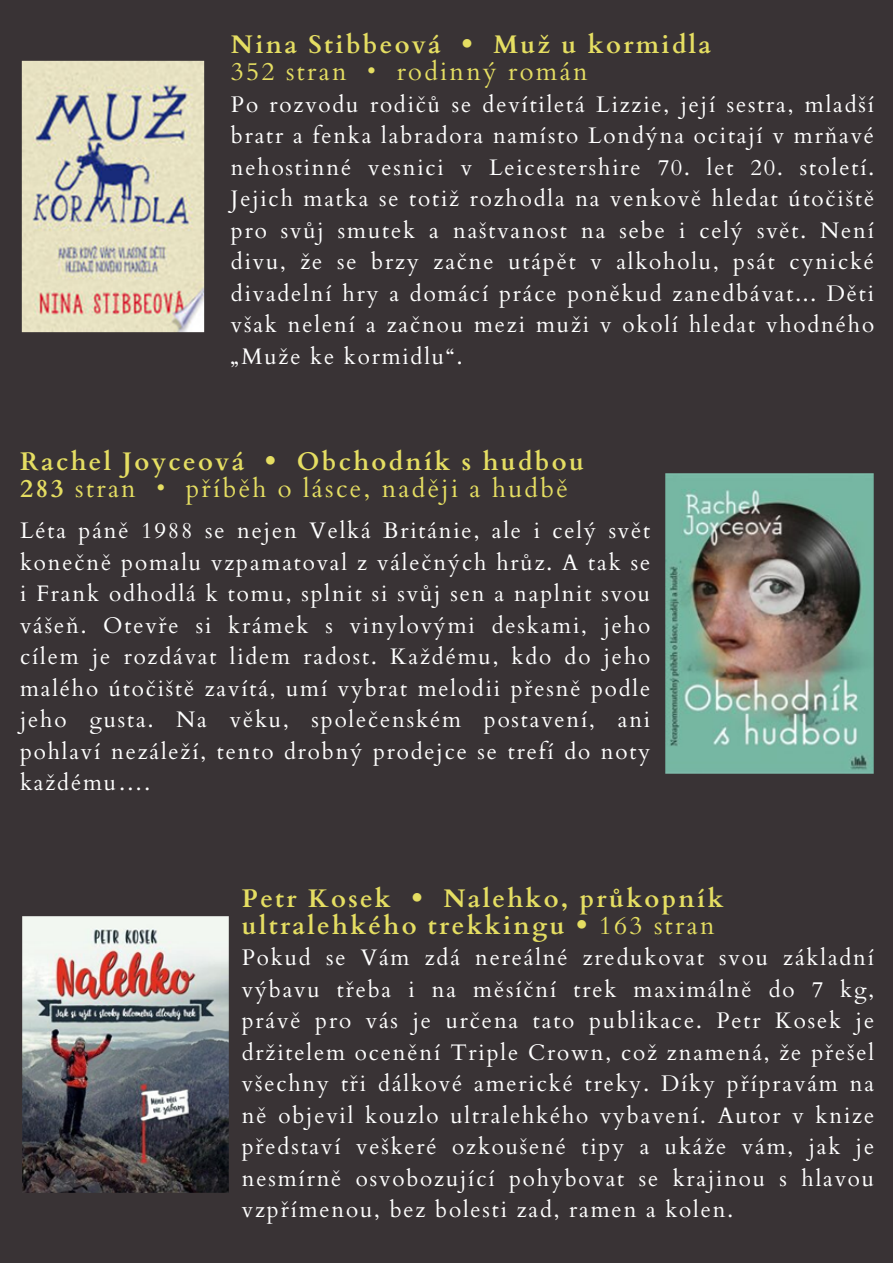
<style>
.page{position:relative;width:893px;height:1264px;background:#fff}
.page>*{position:absolute;margin:0;border:0;box-sizing:border-box;transform-origin:0 0}
.t1{font:700 25.5px/27px "Cardo";letter-spacing:.09em;color:#e5de62}
.t2{font:25.5px "Cardo";letter-spacing:.09em;color:#e5de62}
.t3{font:22.5px/31.5px "Cardo";letter-spacing:.08em;color:#fff;text-align:justify}
.s1{font-weight:700}
.s2{font-weight:400}
</style>
<div class="page">
<div style="left:0;top:0;width:892px;height:1262px;background:#393335"></div>
<img style="left:21px;top:60px;width:184px;height:273px">
<img style="left:665px;top:473px;width:209px;height:301px">
<img style="left:22px;top:916px;width:207px;height:277px">
<p class="t1" style="left:231px;top:31px;width:481px">Nina Stibbeová • Muž u kormidla</p>
<p class="t2" style="left:231px;top:55px;width:358px">352 stran • rodinný román</p>
<p class="t3" style="left:231px;top:89px;width:644px">Po rozvodu rodičů se devítiletá Lizzie, její sestra, mladší bratr a fenka labradora namísto Londýna ocitají v mrňavé nehostinné vesnici v Leicestershire 70. let 20. století.<br>Jejich matka se totiž rozhodla na venkově hledat útočiště pro svůj smutek a naštvanost na sebe i celý svět. Není divu, že se brzy začne utápět v alkoholu, psát cynické divadelní hry a domácí práce poněkud zanedbávat... Děti však nelení a začnou mezi muži v okolí hledat vhodného „Muže ke kormidlu“.</p>
<p class="t1" style="left:20px;top:448px;width:565px">Rachel Joyceová • Obchodník s hudbou</p>
<p class="t2" style="left:20px;top:471px;width:549px"><span class="s1">283</span> stran • příběh o lásce, naději a hudbě</p>
<p class="t3" style="left:20px;top:515px;width:631px">Léta páně 1988 se nejen Velká Británie, ale i celý svět konečně pomalu vzpamatoval z válečných hrůz. A tak se i Frank odhodlá k tomu, splnit si svůj sen a naplnit svou vášeň. Otevře si krámek s vinylovými deskami, jeho cílem je rozdávat lidem radost. Každému, kdo do jeho malého útočiště zavítá, umí vybrat melodii přesně podle jeho gusta. Na věku, společenském postavení, ani pohlaví nezáleží, tento drobný prodejce se trefí do noty každému….</p>
<p class="t1" style="left:242px;top:885px;width:483px">Petr Kosek • Nalehko, průkopník ultralehkého trekkingu • <span class="s2">163 stran</span></p>
<p class="t3" style="left:242px;top:942px;width:633px">Pokud se Vám zdá nereálné zredukovat svou základní výbavu třeba i na měsíční trek maximálně do 7 kg, právě pro vás je určena tato publikace. Petr Kosek je držitelem ocenění Triple Crown, což znamená, že přešel všechny tři dálkové americké treky. Díky přípravám na ně objevil kouzlo ultralehkého vybavení. Autor v knize představí veškeré ozkoušené tipy a ukáže vám, jak je nesmírně osvobozující pohybovat se krajinou s hlavou vzpřímenou, bez bolesti zad, ramen a kolen.</p>
</div>
